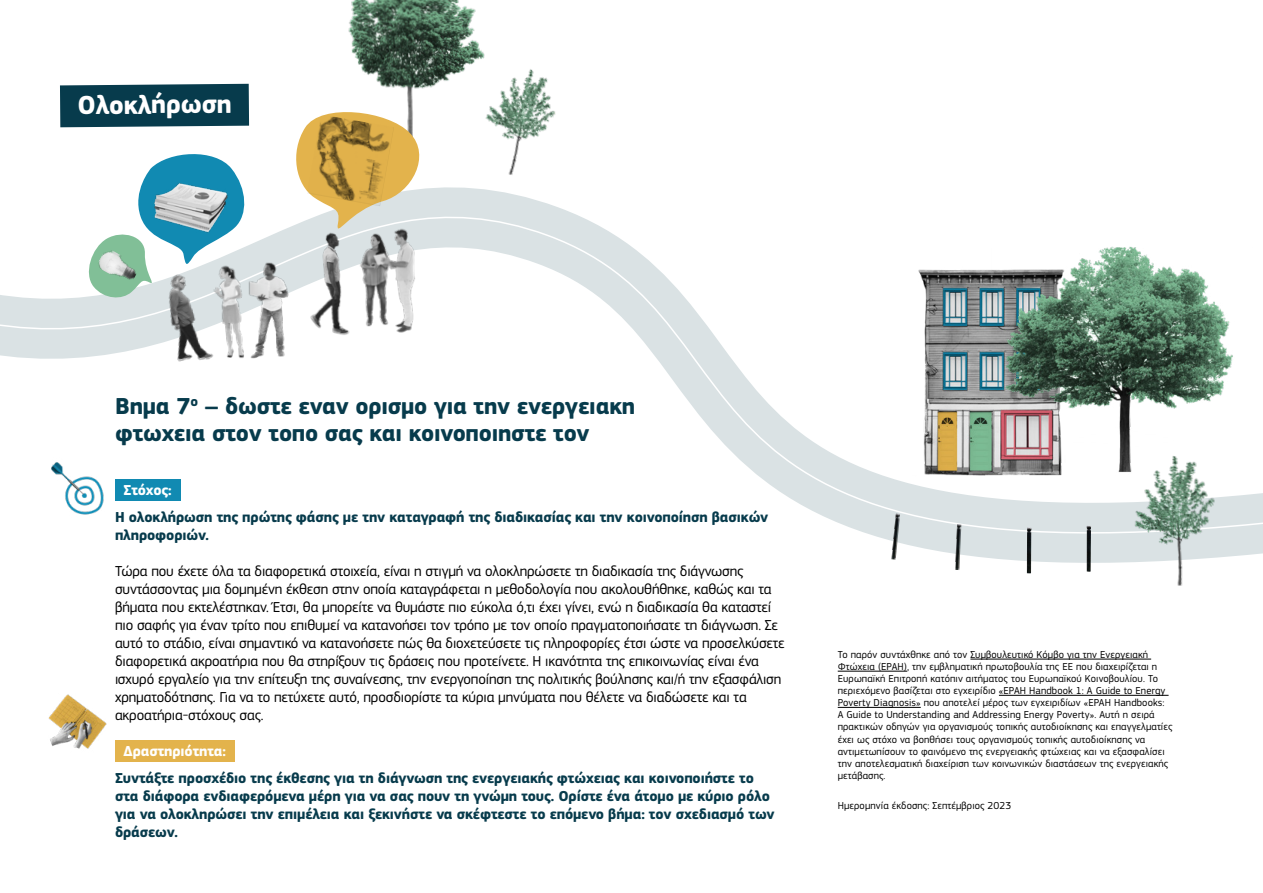
<style>
.page{position:relative;width:1263px;height:893px;background:#fff}
.page>*{position:absolute;margin:0;border:0;box-sizing:border-box;transform-origin:0 0}
.t1{font:700 27px "EC Square Sans Pro";color:#fff}
.t2{font:700 24px/27px "EC Square Sans Pro";letter-spacing:-.01em;color:#073b4c}
.t3{font:15px/18px "EC Square Sans Pro";letter-spacing:-.01em;color:#000}
.t4{font:700 15px/18px "EC Square Sans Pro";letter-spacing:-.01em;color:#073b4c}
.t5{font:700 15px "EC Square Sans Pro";letter-spacing:-.01em;color:#fff}
.t6{font:10.5px/12px "EC Square Sans Pro";letter-spacing:.01em;color:#000}
</style>
<div class="page">
<svg style="left:0;top:187px;width:1263px;height:387px"></svg>
<img style="left:348px;top:0;width:137px;height:103px">
<img style="left:907px;top:229px;width:183px;height:282px">
<div style="left:115px;top:479px;width:65px;height:22px;background:#118ab2"></div>
<div style="left:115px;top:740px;width:120px;height:22px;background:#e3b34c"></div>
<hr style="left:970px;top:659px;width:181px;height:1px;background:#000">
<hr style="left:838px;top:671px;width:69px;height:1px;background:#000">
<hr style="left:999px;top:695px;width:169px;height:1px;background:#000">
<hr style="left:838px;top:707px;width:83px;height:1px;background:#000">
<div style="left:60px;top:84px;width:189px;height:43px;background:#073b4c"></div>
<img style="left:306px;top:240px;width:50px;height:102px">
<svg style="left:289px;top:103px;width:143px;height:137px"></svg>
<img style="left:151px;top:300px;width:71px;height:72px">
<img style="left:1086px;top:526px;width:5px;height:46px">
<img style="left:1027px;top:527px;width:4px;height:46px">
<img style="left:955px;top:524px;width:6px;height:46px">
<img style="left:891px;top:514px;width:9px;height:46px">
<img style="left:1132px;top:476px;width:92px;height:110px">
<img style="left:46px;top:457px;width:63px;height:67px">
<img style="left:48px;top:694px;width:59px;height:55px">
<img style="left:984px;top:229px;width:268px;height:247px">
<img style="left:307px;top:114px;width:87px;height:92px">
<svg style="left:83px;top:154px;width:165px;height:146px"></svg>
<img style="left:152px;top:182px;width:76px;height:50px">
<img style="left:204px;top:261px;width:48px;height:104px">
<img style="left:244px;top:260px;width:46px;height:104px">
<img style="left:359px;top:225px;width:60px;height:113px">
<img style="left:471px;top:55px;width:101px;height:134px">
<h1 class="t1" style="left:77px;top:90px;width:156px;rotate:-1deg">Ολοκλήρωση</h1>
<h2 class="t2" style="left:115px;top:393px;width:522px">Βημα 7<sup>ο</sup> – δωστε εναν ορισμο για την ενεργειακη φτωχεια στον τοπο σας και κοινοποιηστε τον</h2>
<p class="t5" style="left:124px;top:481px;width:50px">Στόχος:</p>
<p class="t4" style="left:115px;top:509px;width:655px">Η ολοκλήρωση της πρώτης φάσης με την καταγραφή της διαδικασίας και την κοινοποίηση βασικών πληροφοριών.</p>
<p class="t3" style="left:115px;top:562px;width:671px">Τώρα που έχετε όλα τα διαφορετικά στοιχεία, είναι η στιγμή να ολοκληρώσετε τη διαδικασία της διάγνωσης συντάσσοντας μια δομημένη έκθεση στην οποία καταγράφεται η μεθοδολογία που ακολουθήθηκε, καθώς και τα βήματα που εκτελέστηκαν. Έτσι, θα μπορείτε να θυμάστε πιο εύκολα ό,τι έχει γίνει, ενώ η διαδικασία θα καταστεί πιο σαφής για έναν τρίτο που επιθυμεί να κατανοήσει τον τρόπο με τον οποίο πραγματοποιήσατε τη διάγνωση. Σε αυτό το στάδιο, είναι σημαντικό να κατανοήσετε πώς θα διοχετεύσετε τις πληροφορίες έτσι ώστε να προσελκύσετε διαφορετικά ακροατήρια που θα στηρίξουν τις δράσεις που προτείνετε. Η ικανότητα της επικοινωνίας είναι ένα ισχυρό εργαλείο για την επίτευξη της συναίνεσης, την ενεργοποίηση της πολιτικής βούλησης και/ή την εξασφάλιση χρηματοδότησης. Για να το πετύχετε αυτό, προσδιορίστε τα κύρια μηνύματα που θέλετε να διαδώσετε και τα ακροατήρια-στόχους σας.</p>
<p class="t5" style="left:124px;top:742px;width:104px">Δραστηριότητα:</p>
<p class="t4" style="left:115px;top:770px;width:661px">Συντάξτε προσχέδιο της έκθεσης για τη διάγνωση της ενεργειακής φτώχειας και κοινοποιήστε το στα διάφορα ενδιαφερόμενα μέρη για να σας πουν τη γνώμη τους. Ορίστε ένα άτομο με κύριο ρόλο για να ολοκληρώσει την επιμέλεια και ξεκινήστε να σκέφτεστε το επόμενο βήμα: τον σχεδιασμό των δράσεων.</p>
<p class="t6" style="left:838px;top:649px;width:336px">Το παρόν συντάχθηκε από τον Συμβουλευτικό Κόμβο για την Ενεργειακή Φτώχεια (EPAH), την εμβληματική πρωτοβουλία της ΕΕ που διαχειρίζεται η Ευρωπαϊκή Επιτροπή κατόπιν αιτήματος του Ευρωπαϊκού Κοινοβουλίου. Το περιεχόμενο βασίζεται στο εγχειρίδιο «EPAH Handbook 1: A Guide to Energy Poverty Diagnosis» που αποτελεί μέρος των εγχειριδίων «EPAH Handbooks:<br>A Guide to Understanding and Addressing Energy Poverty». Αυτή η σειρά πρακτικών οδηγών για οργανισμούς τοπικής αυτοδιοίκησης και επαγγελματίες έχει ως στόχο να βοηθήσει τους οργανισμούς τοπικής αυτοδιοίκησης να αντιμετωπίσουν το φαινόμενο της ενεργειακής φτώχειας και να εξασφαλίσει την αποτελεσματική διαχείριση των κοινωνικών διαστάσεων της ενεργειακής μετάβασης.</p>
<p class="t6" style="left:838px;top:799px;width:175px">Ημερομηνία έκδοσης: Σεπτέμβριος 2023</p>
</div>
